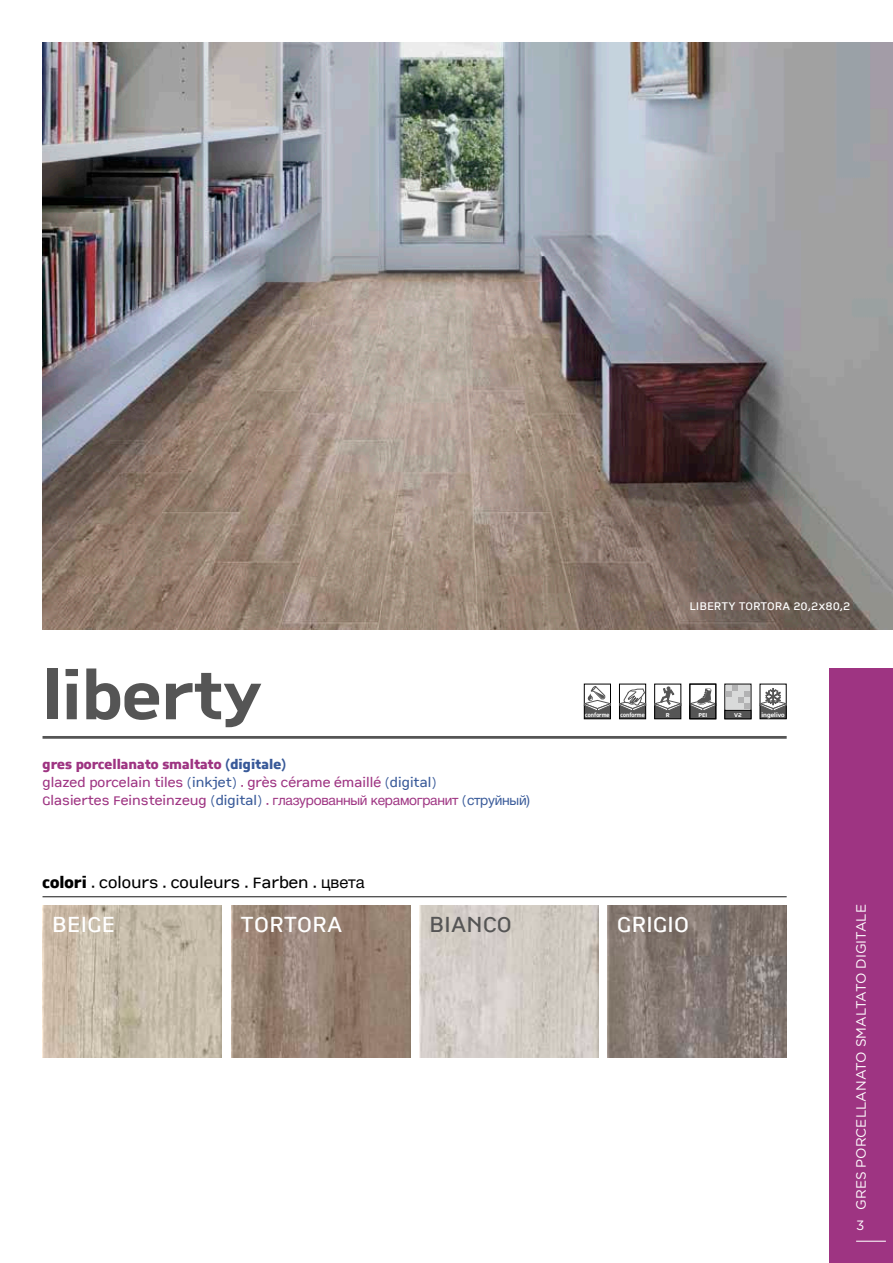
<style>
.page{position:relative;width:893px;height:1263px;background:#fff}
.page>*{position:absolute;margin:0;border:0;box-sizing:border-box;transform-origin:0 0}
.t1{font:69px "CP Company TT Bold";color:#555}
.t2{font:24.15px "CP Company TT Regular";color:#fff}
.t3{font:24.15px "CP Company TT Regular";color:#555}
.t4{font:16.5px "CP Company TT Regular";color:#000}
.t5{font:13.8px "Helvetica Neue LTCYR";letter-spacing:-.02em;color:#9e3482}
.t6{font:13.8px "CP Company TT Regular";color:#9e3482}
.t7{font:13.8px "CP Company TT Black";color:#9e3482}
.t8{font:13.5px "Gotham";color:#fff}
.t9{font:12.3px "CP Company TT Regular";color:#fff}
.t10{font:6.15px "CP Company TT Bold";color:#fff;scale:.85 1}
.t11{font:6.15px "CP Company TT Bold";color:#fff}
.s1{color:#395a99}
.s2{font-family:"CP Company TT Regular"}
.s3{font-family:"CP Company TT Regular";color:#395a99}
.s4{font-family:"CP Company TT Black"}
.s5{font-family:"Helvetica Neue LTCYR"}
</style>
<div class="page">
<img style="left:43px;top:905px;width:178px;height:153px">
<img style="left:231px;top:905px;width:179px;height:153px">
<img style="left:420px;top:905px;width:179px;height:153px">
<img style="left:43px;top:43px;width:850px;height:586px">
<hr style="left:43px;top:736px;width:744px;height:3px;background:#555">
<hr style="left:43px;top:896px;width:744px;height:1px;background:#555">
<img style="left:608px;top:905px;width:179px;height:153px">
<div style="left:760px;top:705px;width:26px;height:14px;background:#555"></div>
<div style="left:759px;top:705px;width:28px;height:14px;border:1px solid #000"></div>
<svg style="left:759px;top:688px;width:28px;height:24px"></svg>
<div style="left:619px;top:705px;width:27px;height:14px;background:#555"></div>
<div style="left:619px;top:705px;width:27px;height:14px;border:1px solid #000"></div>
<svg style="left:619px;top:688px;width:28px;height:24px"></svg>
<div style="left:584px;top:705px;width:26px;height:14px;background:#555"></div>
<div style="left:584px;top:705px;width:27px;height:14px;border:1px solid #000"></div>
<svg style="left:583px;top:686px;width:28px;height:26px"></svg>
<div style="left:725px;top:684px;width:26px;height:35px;background:#c5c5c5"></div>
<div style="left:725px;top:710px;width:26px;height:9px;background:#555"></div>
<div style="left:724px;top:710px;width:27px;height:9px;border:1px solid #000"></div>
<svg style="left:726px;top:685px;width:24px;height:24px"></svg>
<div style="left:690px;top:705px;width:26px;height:14px;background:#555"></div>
<svg style="left:691px;top:688px;width:26px;height:24px"></svg>
<div style="left:689px;top:684px;width:27px;height:35px;border:1px solid #000"></div>
<div style="left:655px;top:705px;width:26px;height:14px;background:#555"></div>
<div style="left:654px;top:705px;width:27px;height:14px;border:1px solid #000"></div>
<svg style="left:654px;top:686px;width:28px;height:26px"></svg>
<div style="left:829px;top:668px;width:64px;height:595px;background:#9e3482"></div>
<hr style="left:856px;top:1241px;width:30px;height:1px;background:#fff">
<h1 class="t1" style="left:43px;top:654px;width:221px">liberty</h1>
<p class="t7" style="left:43px;top:755px;width:245px">gres porcellanato smaltato <span class="s1">(digitale)</span></p>
<p class="t6" style="left:43px;top:774px;width:396px">glazed porcelain tiles <span class="s1">(inkjet)</span> . grès cérame émaillé <span class="s1">(digital)</span></p>
<p class="t5" style="left:43px;top:792px;width:489px"><span class="s2">Glasiertes Feinsteinzeug</span> <span class="s3">(digital)</span> <span class="s2">.</span> глазурованный керамогранит <span class="s3">(</span><span class="s1">струйный)</span></p>
<p class="t4" style="left:43px;top:873px;width:324px"><span class="s4">colori</span> . colours . couleurs . Farben . <span class="s5">цвета</span></p>
<h2 class="t2" style="left:52px;top:911px;width:65px">BEIGE</h2>
<h2 class="t2" style="left:241px;top:911px;width:103px">TORTORA</h2>
<h2 class="t3" style="left:429px;top:911px;width:84px">BIANCO</h2>
<p class="t9" style="left:689px;top:599px;width:162px">LIBERTY TORTORA 20,2x80,2</p>
<p class="t10" style="left:585px;top:711px;width:30px">conforme</p>
<p class="t10" style="left:620px;top:711px;width:30px">conforme</p>
<p class="t11" style="left:666px;top:711px;width:5px">R</p>
<p class="t11" style="left:698px;top:711px;width:10px">PEI</p>
<p class="t11" style="left:734px;top:711px;width:9px">V2</p>
<p class="t11" style="left:761px;top:711px;width:25px">ingelivo</p>
<h2 class="t2" style="left:617px;top:911px;width:73px">GRIGIO</h2>
<p class="t8" style="left:854px;top:1210px;width:307px;rotate:-90deg">gres porcellanato smaltato digitale</p>
<p class="t8" style="left:856px;top:1218px;width:10px">3</p>
</div>
